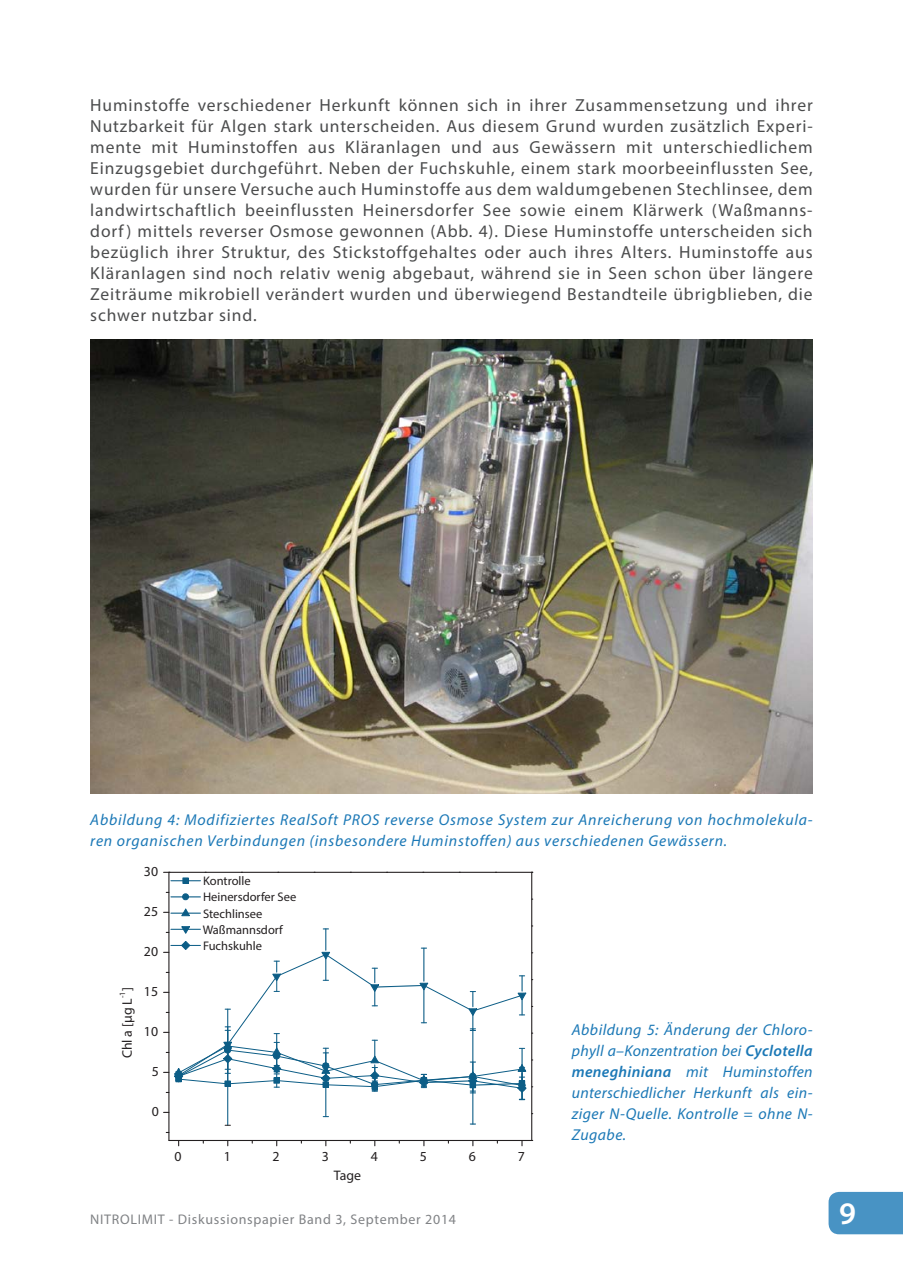
<style>
.page{position:relative;width:903px;height:1275px;background:#fff}
.page>*{position:absolute;margin:0;border:0;box-sizing:border-box;transform-origin:0 0}
.t1{font:600 31.5px "Myriad Pro";color:#fff}
.t2{font:17.5px/21px "Myriad Pro";letter-spacing:.05em;color:#4b4c4d;text-align:justify}
.t3{font:italic 15.75px/21px "Myriad Pro";letter-spacing:.05em;color:#1b78b6}
.t4{font:14px "Myriad Pro";letter-spacing:.05em;color:#808285}
.t5{font:13.83px "Helvetica";color:#231f20}
.t6{font:12.42px/16.1px "Helvetica";color:#231f20}
.t7{font:8.22px "Helvetica";color:#231f20}
.s1{font-weight:600}
</style>
<div class="page">
<div style="left:828px;top:1192px;width:75px;height:42px;background:#4893c4"></div>
<img style="left:90px;top:340px;width:723px;height:454px">
<hr style="left:169px;top:1140px;width:363px;height:1px;background:#231f20">
<hr style="left:168px;top:872px;width:1px;height:268px;background:#231f20">
<hr style="left:227px;top:1087px;width:1px;height:38px;background:#0c5d86">
<hr style="left:473px;top:1081px;width:1px;height:43px;background:#0c5d86">
<svg style="left:166px;top:892px;width:34px;height:9px"></svg>
<svg style="left:164px;top:908px;width:36px;height:8px"></svg>
<svg style="left:164px;top:872px;width:37px;height:12px"></svg>
<hr style="left:169px;top:872px;width:363px;height:1px;background:#231f20">
<svg style="left:164px;top:925px;width:369px;height:192px"></svg>
<hr style="left:531px;top:872px;width:1px;height:268px;background:#231f20">
<p class="t2" style="left:90px;top:95px;width:724px">Huminstoffe verschiedener Herkunft können sich in ihrer Zusammensetzung und ihrer Nutzbarkeit für Algen stark unterscheiden. Aus diesem Grund wurden zusätzlich Experi&shy;mente mit Huminstoffen aus Kläranlagen und aus Gewässern mit unterschiedlichem Einzugsgebiet durchgeführt. Neben der Fuchskuhle, einem stark moorbeeinflussten See, wurden für unsere Versuche auch Huminstoffe aus dem waldumgebenen Stechlinsee, dem landwirtschaftlich beeinflussten Heinersdorfer See sowie einem Klärwerk (Waßmanns&shy;dorf) mittels reverser Osmose gewonnen (Abb. 4). Diese Huminstoffe unterscheiden sich bezüglich ihrer Struktur, des Stickstoffgehaltes oder auch ihres Alters. Huminstoffe aus Kläranlagen sind noch relativ wenig abgebaut, während sie in Seen schon über längere Zeiträume mikrobiell verändert wurden und überwiegend Bestandteile übrigblieben, die schwer nutzbar sind.</p>
<p class="t3" style="left:90px;top:809px;width:724px">Abbildung 4: Modifiziertes RealSoft PROS reverse Osmose System zur Anreicherung von hochmolekula&shy;ren organischen Verbindungen (insbesondere Huminstoffen) aus verschiedenen Gewässern.</p>
<p class="t5" style="left:144px;top:863px;width:16px">30</p>
<p class="t5" style="left:144px;top:903px;width:16px">25</p>
<p class="t5" style="left:144px;top:943px;width:16px">20</p>
<p class="t5" style="left:119px;top:991px;width:5px;rotate:-90deg">]</p>
<p class="t7" style="left:117px;top:998px;width:8px;rotate:-90deg">-1</p>
<p class="t5" style="left:119px;top:1058px;width:62px;rotate:-90deg">Chl a [µg L</p>
<p class="t5" style="left:144px;top:983px;width:16px">15</p>
<p class="t5" style="left:144px;top:1023px;width:16px">10</p>
<p class="t5" style="left:152px;top:1063px;width:9px">5</p>
<p class="t5" style="left:152px;top:1103px;width:9px">0</p>
<p class="t6" style="left:203px;top:873px;width:95px">Kontrolle<br>Heinersdorfer See<br>Stechlinsee<br>Waßmannsdorf<br>Fuchskuhle</p>
<p class="t5" style="left:175px;top:1147px;width:9px">0</p>
<p class="t5" style="left:224px;top:1147px;width:9px">1</p>
<p class="t5" style="left:273px;top:1147px;width:9px">2</p>
<p class="t5" style="left:322px;top:1147px;width:9px">3</p>
<p class="t5" style="left:371px;top:1147px;width:9px">4</p>
<p class="t5" style="left:420px;top:1147px;width:9px">5</p>
<p class="t5" style="left:469px;top:1147px;width:9px">6</p>
<p class="t5" style="left:518px;top:1147px;width:9px">7</p>
<p class="t5" style="left:334px;top:1167px;width:29px">Tage</p>
<p class="t3" style="left:572px;top:1019px;width:242px;text-align:justify">Abbildung 5: Änderung der Chloro&shy;phyll a–Konzentration bei <span class="s1">Cyclotella meneghiniana</span> mit Huminstoffen unterschiedlicher Herkunft als ein&shy;ziger N-Quelle. Kontrolle = ohne N-Zugabe.</p>
<p class="t4" style="left:90px;top:1211px;width:367px">NITROLIMIT - Diskussionspapier Band 3, September 2014</p>
<h1 class="t1" style="left:839px;top:1194px;width:18px">9</h1>
</div>
